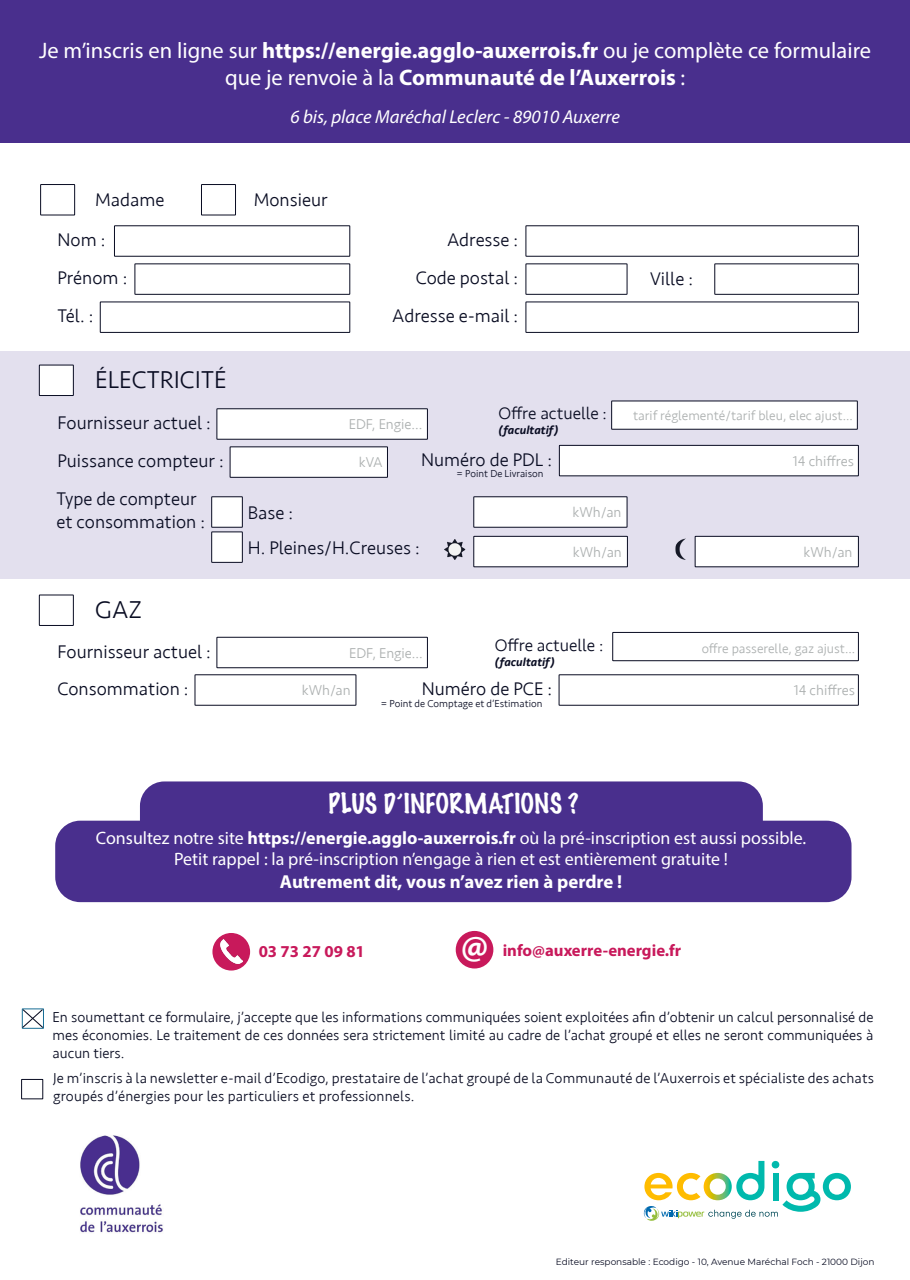
<style>
.page{position:relative;width:910px;height:1280px;background:#fff}
.page>*{position:absolute;margin:0;border:0;box-sizing:border-box;transform-origin:0 0}
.t1{font:700 35.85px "Myriad Pro";color:#fff}
.t2{font:100 25.05px "Marker Felt";color:#fff}
.t3{font:300 25.05px "Seravek";color:#090c22}
.t4{font:22.5px/27px "Myriad Pro";color:#fff;text-align:center}
.t5{font:300 18.75px/38.1px "Seravek";color:#090c22}
.t6{font:italic 18.75px "Myriad Pro";color:#fff}
.t7{font:700 18.75px "Myriad Pro";color:#fff}
.t8{font:18px/21.6px "Myriad Pro";color:#fff;text-align:center}
.t9{font:300 17.4px "Seravek";color:#090c22}
.t10{font:700 16.65px "Myriad Pro";color:#c8195b}
.t11{font:300 14.7px/17.7px "Seravek";letter-spacing:.01em;color:#090c22}
.t12{font:300 14.55px "Seravek";color:#acb0b0}
.t13{font:300 13.5px "Seravek";color:#acb0b0}
.t14{font:italic 500 12px "Seravek";color:#090c22}
.t15{font:300 10.5px "Seravek";color:#090c22}
.t16{font:9px "Montserrat";color:#090c22}
.s1{font-weight:700}
</style>
<div class="page">
<div style="left:456px;top:932px;width:37px;height:36px;background:#c8195b;border-radius:50%"></div>
<div style="left:456px;top:931px;width:37px;height:37px;border:2px solid #c8195b;border-radius:50%"></div>
<div style="left:213px;top:934px;width:36px;height:36px;background:#c8195b;border-radius:50%"></div>
<div style="left:212px;top:933px;width:38px;height:37px;border:2px solid #c8195b;border-radius:50%"></div>
<div style="left:140px;top:781px;width:623px;height:40px;background:#492f8d"></div>
<div style="left:55px;top:821px;width:796px;height:81px;background:#492f8d;border-radius:25px"></div>
<img style="left:220px;top:940px;width:22px;height:24px">
<div style="left:0;top:0;width:910px;height:143px;background:#492f8d"></div>
<div style="left:0;top:351px;width:910px;height:228px;background:#e3e0ee"></div>
<div style="left:41px;top:184px;width:34px;height:31px;border:1px solid #090c22"></div>
<div style="left:201px;top:184px;width:35px;height:31px;border:1px solid #090c22"></div>
<div style="left:114px;top:226px;width:236px;height:30px;border:1px solid #090c22"></div>
<div style="left:135px;top:264px;width:215px;height:30px;border:1px solid #090c22"></div>
<div style="left:100px;top:302px;width:250px;height:30px;border:1px solid #090c22"></div>
<div style="left:526px;top:226px;width:332px;height:30px;border:1px solid #090c22"></div>
<div style="left:526px;top:264px;width:101px;height:30px;border:1px solid #090c22"></div>
<div style="left:526px;top:302px;width:332px;height:30px;border:1px solid #090c22"></div>
<div style="left:715px;top:264px;width:143px;height:30px;border:1px solid #090c22"></div>
<div style="left:39px;top:365px;width:34px;height:30px;background:#fff"></div>
<div style="left:39px;top:365px;width:34px;height:31px;border:1px solid #090c22"></div>
<div style="left:217px;top:409px;width:210px;height:30px;background:#fff"></div>
<div style="left:217px;top:409px;width:211px;height:30px;border:1px solid #090c22"></div>
<div style="left:559px;top:445px;width:299px;height:31px;background:#fff"></div>
<div style="left:559px;top:445px;width:299px;height:31px;border:1px solid #090c22"></div>
<div style="left:230px;top:447px;width:157px;height:30px;background:#fff"></div>
<div style="left:230px;top:447px;width:158px;height:30px;border:1px solid #090c22"></div>
<div style="left:212px;top:497px;width:30px;height:30px;background:#fff"></div>
<div style="left:212px;top:497px;width:30px;height:30px;border:1px solid #090c22"></div>
<div style="left:474px;top:497px;width:153px;height:30px;background:#fff"></div>
<div style="left:474px;top:497px;width:153px;height:30px;border:1px solid #090c22"></div>
<div style="left:39px;top:595px;width:34px;height:30px;border:1px solid #090c22"></div>
<div style="left:217px;top:637px;width:211px;height:31px;border:1px solid #090c22"></div>
<div style="left:559px;top:675px;width:299px;height:30px;border:1px solid #090c22"></div>
<div style="left:195px;top:675px;width:161px;height:30px;border:1px solid #090c22"></div>
<div style="left:22px;top:1079px;width:21px;height:20px;border:1px solid #090c22"></div>
<div style="left:212px;top:532px;width:30px;height:30px;background:#fff"></div>
<div style="left:212px;top:532px;width:30px;height:30px;border:1px solid #090c22"></div>
<div style="left:474px;top:536px;width:153px;height:31px;background:#fff"></div>
<div style="left:474px;top:536px;width:153px;height:31px;border:1px solid #090c22"></div>
<img style="left:444px;top:539px;width:22px;height:21px">
<img style="left:675px;top:539px;width:10px;height:21px">
<div style="left:695px;top:536px;width:163px;height:31px;background:#fff"></div>
<div style="left:695px;top:536px;width:163px;height:31px;border:1px solid #090c22"></div>
<div style="left:612px;top:401px;width:245px;height:28px;background:#fff"></div>
<div style="left:612px;top:401px;width:245px;height:28px;border:1px solid #090c22"></div>
<div style="left:613px;top:632px;width:245px;height:29px;border:1px solid #090c22"></div>
<svg style="left:21px;top:1008px;width:23px;height:21px"></svg>
<svg style="left:644px;top:1161px;width:207px;height:60px"></svg>
<img style="left:80px;top:1135px;width:83px;height:98px">
<h3 class="t4" style="left:39px;top:37px;width:833px">Je m’inscris en ligne sur <span class="s1">https://energie.agglo-auxerrois.fr</span> ou je complète ce formulaire que je renvoie à la <span class="s1">Communauté de l’Auxerrois</span> :</h3>
<p class="t6" style="left:290px;top:105px;width:331px">6 bis, place Maréchal Leclerc - 89010 Auxerre</p>
<p class="t5" style="left:95px;top:181px;width:71px">Madame</p>
<p class="t5" style="left:254px;top:181px;width:75px">Monsieur</p>
<p class="t5" style="left:58px;top:221px;width:49px">Nom :</p>
<p class="t5" style="left:58px;top:259px;width:71px">Prénom :</p>
<p class="t5" style="left:58px;top:297px;width:37px">Tél. :</p>
<p class="t5" style="left:447px;top:221px;width:73px">Adresse :</p>
<p class="t5" style="left:416px;top:259px;width:104px">Code postal :</p>
<p class="t5" style="left:392px;top:297px;width:127px">Adresse e-mail :</p>
<p class="t5" style="left:650px;top:260px;width:44px">Ville :</p>
<h2 class="t3" style="left:95px;top:365px;width:133px">ÉLECTRICITÉ</h2>
<p class="t5" style="left:58px;top:404px;width:168px">Fournisseur actuel :<br>Puissance compteur :</p>
<p class="t5" style="left:56px;top:488px;width:150px;line-height:22.5px">Type de compteur et consommation :</p>
<h2 class="t3" style="left:95px;top:595px;width:48px">GAZ</h2>
<p class="t5" style="left:58px;top:633px;width:155px;line-height:37.5px">Fournisseur actuel :<br>Consommation :</p>
<p class="t9" style="left:498px;top:403px;width:110px">Offre actuelle :</p>
<p class="t14" style="left:498px;top:422px;width:61px">(facultatif)</p>
<p class="t13" style="left:633px;top:407px;width:221px">tarif réglementé/tarif bleu, elec ajust...</p>
<p class="t12" style="left:349px;top:416px;width:75px">EDF, Engie...</p>
<p class="t12" style="left:359px;top:454px;width:25px">kVA</p>
<p class="t12" style="left:793px;top:452px;width:63px">14 chiffres</p>
<p class="t12" style="left:573px;top:504px;width:50px">kWh/an</p>
<p class="t5" style="left:421px;top:441px;width:133px">Numéro de PDL :</p>
<p class="t15" style="left:457px;top:467px;width:88px">= Point De Livraison</p>
<p class="t5" style="left:248px;top:495px;width:173px;line-height:35.1px">Base :<br>H. Pleines/H.Creuses :</p>
<p class="t12" style="left:573px;top:543px;width:50px">kWh/an</p>
<p class="t12" style="left:804px;top:543px;width:50px">kWh/an</p>
<p class="t12" style="left:349px;top:644px;width:75px">EDF, Engie...</p>
<p class="t9" style="left:495px;top:635px;width:110px">Offre actuelle :</p>
<p class="t13" style="left:702px;top:640px;width:155px">offre passerelle, gaz ajust...</p>
<p class="t14" style="left:495px;top:654px;width:61px">(facultatif)</p>
<p class="t5" style="left:422px;top:670px;width:132px">Numéro de PCE :</p>
<p class="t12" style="left:302px;top:682px;width:50px">kWh/an</p>
<p class="t12" style="left:794px;top:682px;width:63px">14 chiffres</p>
<p class="t15" style="left:381px;top:697px;width:163px">= Point de Comptage et d’Estimation</p>
<h2 class="t2" style="left:328px;top:791px;width:252px">PLUS D’INFORMATIONS ?</h2>
<p class="t8" style="left:96px;top:826px;width:712px">Consultez notre site <span class="s1">https://energie.agglo-auxerrois.fr</span> où la pré-inscription est aussi possible.<br>Petit rappel : la pré-inscription n’engage à rien et est entièrement gratuite !</p>
<p class="t7" style="left:280px;top:869px;width:344px">Autrement dit, vous n’avez rien à perdre !</p>
<h1 class="t1" style="left:461px;top:923px;width:29px">@</h1>
<p class="t10" style="left:259px;top:941px;width:108px">03 73 27 09 81</p>
<p class="t10" style="left:503px;top:940px;width:180px">info@auxerre-energie.fr</p>
<p class="t11" style="left:53px;top:1009px;width:822px;text-align:justify">En soumettant ce formulaire, j’accepte que les informations communiquées soient exploitées afin d’obtenir un calcul personnalisé de mes économies. Le traitement de ces données sera strictement limité au cadre de l’achat groupé et elles ne seront communiquées à aucun tiers.</p>
<p class="t11" style="left:53px;top:1069px;width:822px">Je m’inscris à la newsletter e-mail d’Ecodigo, prestataire de l’achat groupé de la Communauté de l’Auxerrois et spécialiste des achats groupés d’énergies pour les particuliers et professionnels.</p>
<p class="t16" style="left:556px;top:1256px;width:320px">Editeur responsable : Ecodigo - 10, Avenue Maréchal Foch - 21000 Dijon</p>
</div>
